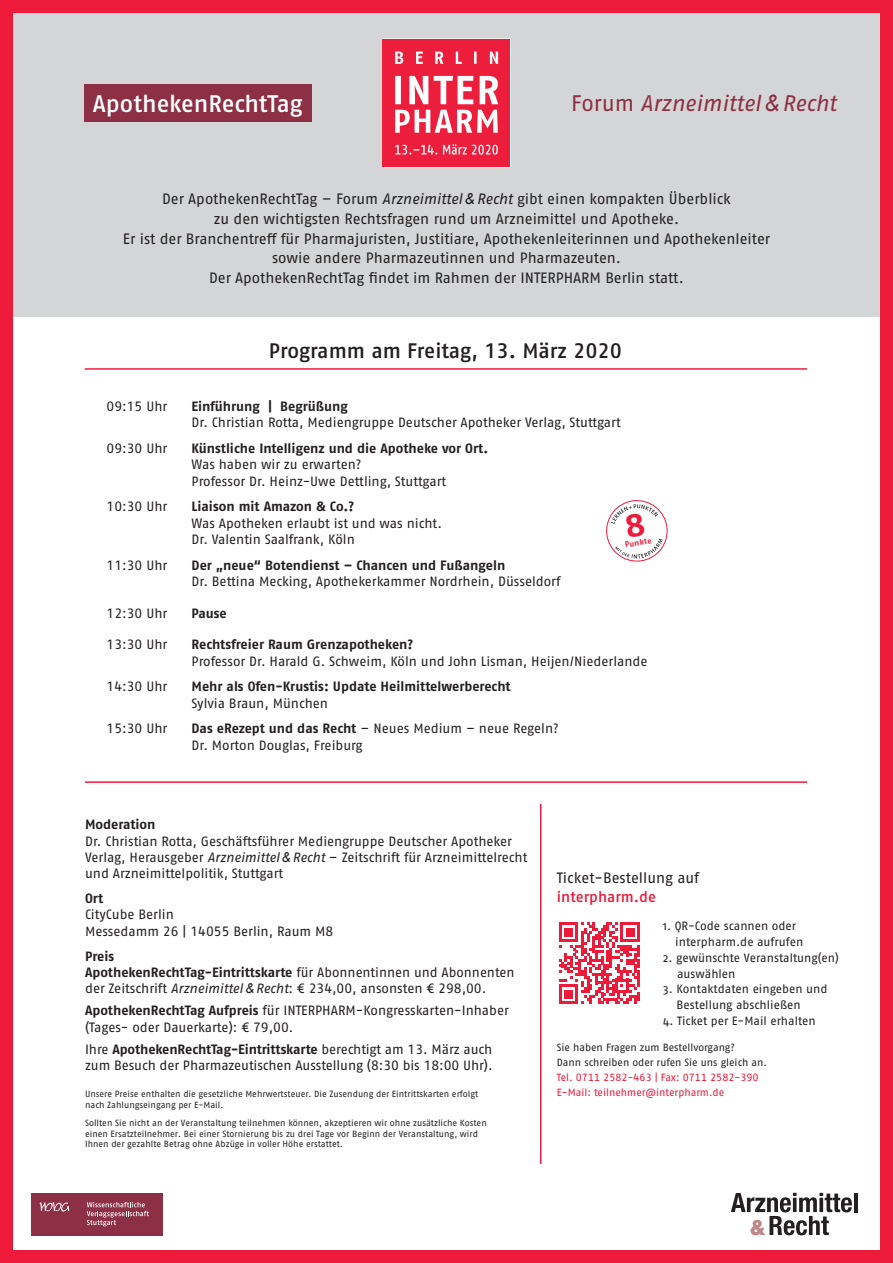
<style>
.page{position:relative;width:893px;height:1263px;background:#fff}
.page>*{position:absolute;margin:0;border:0;box-sizing:border-box;transform-origin:0 0}
.t1{font:500 24px "Fago Pro";letter-spacing:-.005em;color:#fff}
.t2{font:italic 22.5px "Fago Pro";letter-spacing:-.005em;color:#8d2f45}
.t3{font:500 21px "Fago Pro";color:#231f20}
.t4{font:15px/19.8px "Fago Pro";letter-spacing:-.005em;color:#231f20;text-align:center}
.t5{font:500 15px "Fago Pro";color:#ed1a3a}
.t6{font:13.5px/16.2px "Fago Pro";letter-spacing:-.005em;color:#231f20}
.t7{font:700 13.5px "Fago Pro";color:#231f20}
.t8{font:12px/15.8px "Fago Pro";color:#231f20}
.t9{font:10.5px/15px "Fago Pro";letter-spacing:-.005em;color:#231f20}
.t10{font:10.5px/15px "Fago Pro";color:#ed1a3a}
.t11{font:9px/10.8px "Fago Pro";color:#231f20}
.t12{font:700 7.95px "Fago Pro";color:#ed1a3a}
.s1{font-style:normal}
.s2{font-family:"Arial"}
.s3{font-style:italic}
.s4{font-family:"Arial";font-style:italic}
.s5{font-weight:700}
</style>
<div class="page">
<div style="left:0;top:0;width:893px;height:317px;background:#d4d5d7"></div>
<div style="left:0;top:0;width:13px;height:1263px;background:#ed1a3a"></div>
<div style="left:880px;top:0;width:13px;height:1263px;background:#ed1a3a"></div>
<div style="left:0;top:0;width:893px;height:13px;background:#ed1a3a"></div>
<div style="left:0;top:1250px;width:893px;height:13px;background:#ed1a3a"></div>
<hr style="left:85px;top:368px;width:722px;height:2px;background:#ed1a3a">
<hr style="left:85px;top:781px;width:722px;height:2px;background:#ed1a3a">
<div style="left:84px;top:84px;width:227px;height:37px;background:#8d2f45"></div>
<div style="left:382px;top:38px;width:129px;height:129px;border:2px solid #fff"></div>
<div style="left:383px;top:39px;width:127px;height:128px;background:#ed1e3c"></div>
<svg style="left:395px;top:110px;width:103px;height:23px"></svg>
<svg style="left:395px;top:76px;width:103px;height:28px"></svg>
<svg style="left:395px;top:52px;width:103px;height:12px"></svg>
<svg style="left:395px;top:144px;width:103px;height:11px"></svg>
<hr style="left:540px;top:804px;width:1px;height:360px;background:#ed1a3a">
<svg style="left:559px;top:922px;width:81px;height:82px"></svg>
<hr style="left:854px;top:1193px;width:4px;height:19px;background:#231f20">
<svg style="left:731px;top:1193px;width:121px;height:42px"></svg>
<div style="left:31px;top:1193px;width:47px;height:42px;background:#8d2f45"></div>
<div style="left:79px;top:1193px;width:84px;height:42px;background:#8d2f45"></div>
<svg style="left:39px;top:1202px;width:30px;height:9px"></svg>
<svg style="left:87px;top:1202px;width:62px;height:24px"></svg>
<svg style="left:606px;top:500px;width:62px;height:62px"></svg>
<h1 class="t1" style="left:93px;top:90px;width:211px">ApothekenRechtTag</h1>
<h2 class="t2" style="left:571px;top:90px;width:267px"><span class="s1">Forum</span> Arzneimittel<span class="s2">&amp;</span>Recht</h2>
<p class="t4" style="left:123px;top:189px;width:649px">Der ApothekenRechtTag – Forum <span class="s3">Arzneimittel</span><span class="s4">&amp;</span><span class="s3">Recht</span> gibt einen kompakten Überblick<br>zu den wichtigsten Rechtsfragen rund um Arzneimittel und Apotheke.<br>Er ist der Branchentreff für Pharmajuristen, Justitiare, Apothekenleiterinnen und Apothekenleiter sowie andere Pharmazeutinnen und Pharmazeuten.<br>Der ApothekenRechtTag findet im Rahmen der INTERPHARM Berlin statt.</p>
<h3 class="t3" style="left:269px;top:338px;width:355px">Programm am Freitag, 13. März 2020</h3>
<p class="t6" style="left:107px;top:398px;width:62px">09:15 Uhr</p>
<p class="t7" style="left:192px;top:398px;width:158px">Einführung | Begrüßung</p>
<p class="t6" style="left:192px;top:414px;width:431px">Dr. Christian Rotta, Mediengruppe Deutscher Apotheker Verlag, Stuttgart</p>
<p class="t6" style="left:107px;top:440px;width:62px">09:30 Uhr</p>
<p class="t7" style="left:192px;top:440px;width:298px">Künstliche Intelligenz und die Apotheke vor Ort.</p>
<p class="t6" style="left:192px;top:456px;width:256px">Was haben wir zu erwarten?<br>Professor Dr. Heinz-Uwe Dettling, Stuttgart</p>
<p class="t6" style="left:107px;top:498px;width:62px">10:30 Uhr</p>
<p class="t7" style="left:192px;top:498px;width:164px">Liaison mit Amazon &amp; Co.?</p>
<p class="t6" style="left:192px;top:515px;width:252px">Was Apotheken erlaubt ist und was nicht.<br>Dr. Valentin Saalfrank, Köln</p>
<p class="t6" style="left:107px;top:557px;width:62px">11:30 Uhr</p>
<p class="t7" style="left:192px;top:557px;width:315px">Der „neue“ Botendienst – Chancen und Fußangeln</p>
<p class="t6" style="left:192px;top:573px;width:371px">Dr. Bettina Mecking, Apothekerkammer Nordrhein, Düsseldorf</p>
<p class="t6" style="left:107px;top:605px;width:62px">12:30 Uhr</p>
<p class="t7" style="left:192px;top:605px;width:37px">Pause</p>
<p class="t6" style="left:107px;top:636px;width:62px">13:30 Uhr</p>
<p class="t7" style="left:192px;top:636px;width:223px">Rechtsfreier Raum Grenzapotheken?</p>
<p class="t6" style="left:192px;top:653px;width:457px">Professor Dr. Harald G. Schweim, Köln und John Lisman, Heijen/Niederlande</p>
<p class="t6" style="left:107px;top:678px;width:62px">14:30 Uhr</p>
<p class="t7" style="left:192px;top:678px;width:320px">Mehr als Ofen-Krustis: Update Heilmittelwerberecht</p>
<p class="t6" style="left:192px;top:695px;width:138px">Sylvia Braun, München</p>
<p class="t6" style="left:107px;top:720px;width:62px">15:30 Uhr</p>
<p class="t6" style="left:192px;top:720px;width:369px"><span class="s5">Das eRezept und das Recht</span> – Neues Medium – neue Regeln?<br>Dr. Morton Douglas, Freiburg</p>
<p class="t12" style="left:624px;top:540px;width:28px;rotate:-10deg">Punkte</p>
<p class="t7" style="left:85px;top:816px;width:72px">Moderation</p>
<p class="t6" style="left:85px;top:833px;width:444px">Dr. Christian Rotta, Geschäftsführer Mediengruppe Deutscher Apotheker<br>Verlag, Herausgeber <span class="s3">Arzneimittel</span><span class="s4">&amp;</span><span class="s3">Recht</span> – Zeitschrift für Arzneimittelrecht und Arzneimittelpolitik, Stuttgart</p>
<p class="t7" style="left:85px;top:890px;width:20px">Ort</p>
<p class="t6" style="left:85px;top:906px;width:250px">CityCube Berlin<br>Messedamm 26 | 14055 Berlin, Raum M8</p>
<p class="t6" style="left:85px;top:948px;width:431px"><span class="s5">Preis<br>ApothekenRechtTag-Eintrittskarte</span> für Abonnentinnen und Abonnenten der Zeitschrift <span class="s3">Arzneimittel</span><span class="s4">&amp;</span><span class="s3">Recht</span>: € 234,00, ansonsten € 298,00.</p>
<p class="t6" style="left:85px;top:1002px;width:425px"><span class="s5">ApothekenRechtTag Aufpreis</span> für INTERPHARM-Kongresskarten-Inhaber (Tages- oder Dauerkarte): € 79,00.</p>
<p class="t6" style="left:85px;top:1041px;width:409px">Ihre <span class="s5">ApothekenRechtTag-Eintrittskarte</span> berechtigt am 13. März auch zum Besuch der Pharmazeutischen Ausstellung (8:30 bis 18:00 Uhr).</p>
<p class="t11" style="left:85px;top:1088px;width:395px">Unsere Preise enthalten die gesetzliche Mehrwertsteuer. Die Zusendung der Eintrittskarten erfolgt nach Zahlungseingang per E-Mail.</p>
<p class="t11" style="left:85px;top:1117px;width:403px">Sollten Sie nicht an der Veranstaltung teilnehmen können, akzeptieren wir ohne zusätzliche Kosten einen Ersatzteilnehmer. Bei einer Stornierung bis zu drei Tage vor Beginn der Veranstaltung, wird<br>Ihnen der gezahlte Betrag ohne Abzüge in voller Höhe erstattet.</p>
<p class="t4" style="left:557px;top:867px;width:144px">Ticket-Bestellung auf</p>
<p class="t5" style="left:557px;top:888px;width:101px">interpharm.de</p>
<p class="t8" style="left:675px;top:918px;width:130px;text-indent:-12px">1. QR-Code scannen oder interpharm.de aufrufen</p>
<p class="t8" style="left:677px;top:950px;width:163px;text-indent:-14px">2. gewünschte Veranstaltung(en) auswählen</p>
<p class="t8" style="left:677px;top:981px;width:153px;text-indent:-13px">3. Kontaktdaten eingeben und<br>Bestellung abschließen</p>
<p class="t8" style="left:663px;top:1013px;width:154px">4. Ticket per E-Mail erhalten</p>
<p class="t9" style="left:557px;top:1039px;width:212px">Sie haben Fragen zum Bestellvorgang?<br>Dann schreiben oder rufen Sie uns gleich an.</p>
<p class="t10" style="left:557px;top:1069px;width:203px">Tel. 0711 2582-463 | Fax: 0711 2582-390<br>E-Mail: teilnehmer@interpharm.de</p>
</div>
